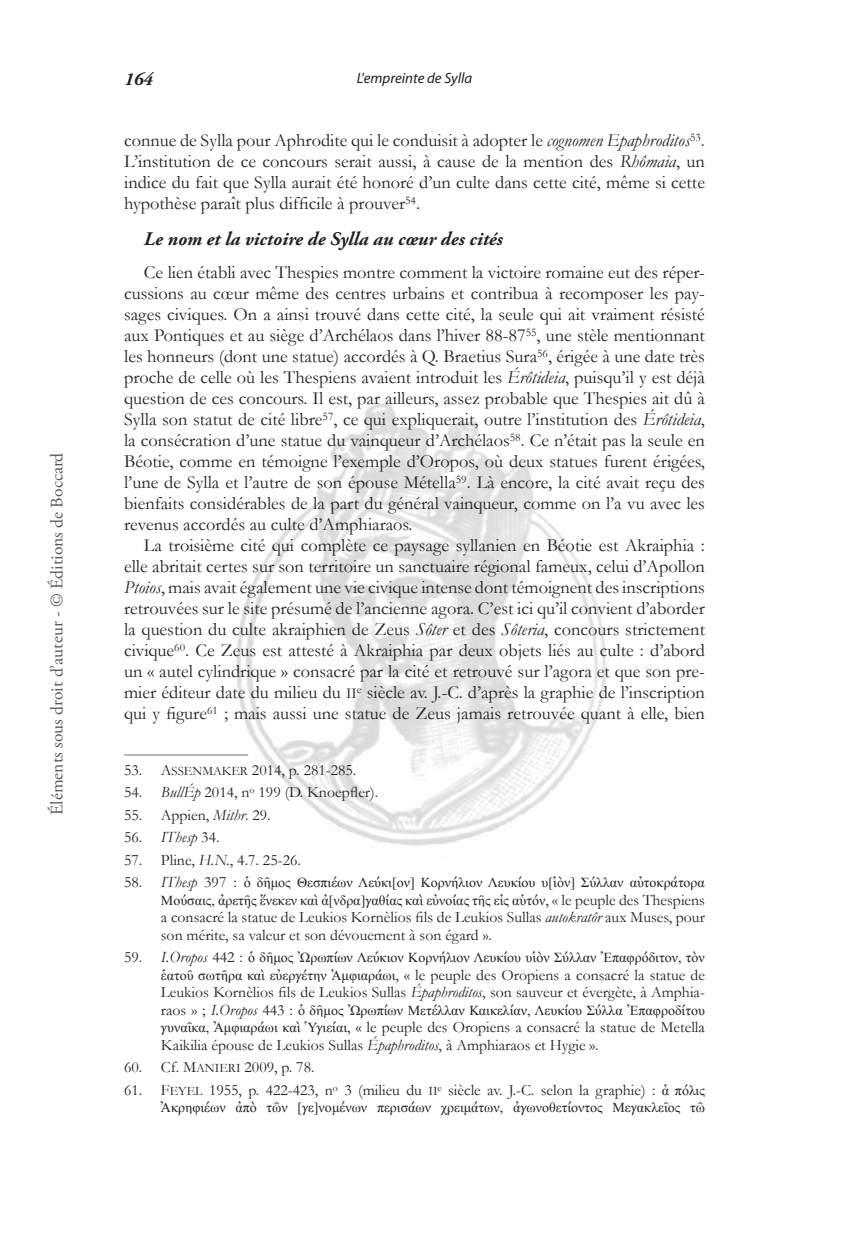
<style>
.page{position:relative;width:844px;height:1241px;background:#fff}
.page>*{position:absolute;margin:0;border:0;box-sizing:border-box;transform-origin:0 0}
.t1{font:italic 700 19.25px "Adobe Garamond Pro";color:#231f20}
.t2{font:18.38px/21px "Garamond";color:#231f20;text-align:justify}
.t3{font:italic 700 18.38px "Adobe Garamond Pro";color:#231f20}
.t4{font:17.5px "Adobe Garamond Pro";color:#57585a}
.t5{font:15.75px/17.5px "Garamond";color:#231f20}
.t6{font:italic 14.88px "Myriad Pro";color:#231f20}
.t7{font:14px/17.5px "IFAO Grec Unicode";color:#231f20;text-align:right}
.s1{font-style:italic}
.s2{font-family:"Garamond SC820";font-size:15.05px}
.s3{font-family:"Garamond SC820"}
.s4{font-family:"Garamond SC820";font-size:12.95px}
.s5{font-family:"Garamond";font-size:15.75px}
.s6{font-family:"Garamond";font-style:italic;font-size:15.75px}
.s7{font-family:"IFAO Grec Unicode";font-size:14px}
</style>
<div class="page">
<img style="left:219px;top:403px;width:387px;height:443px">
<hr style="left:124px;top:754px;width:124px;height:1px;background:#6c6d70">
<p class="t4" style="left:46px;top:814px;width:363px;rotate:-90deg">Éléments sous droit d’auteur - © Éditions de Boccard</p>
<p class="t3" style="left:124px;top:69px;width:30px">164</p>
<p class="t6" style="left:356px;top:69px;width:117px">L'empreinte de Sylla</p>
<p class="t2" style="left:124px;top:129px;width:582px">connue de Sylla pour Aphrodite qui le conduisit à adopter le <span class="s1">cognomen Epaphroditos</span><sup>53</sup>.<br>L’institution de ce concours serait aussi, à cause de la mention des <span class="s1">Rhômaia</span>, un indice du fait que Sylla aurait été honoré d’un culte dans cette cité, même si cette hypothèse paraît plus difficile à prouver<sup>54</sup>.</p>
<p class="t1" style="left:144px;top:227px;width:360px">Le nom et la victoire de Sylla au cœur des cités</p>
<p class="t2" style="left:124px;top:261px;width:582px;text-indent:20px">Ce lien établi avec Thespies montre comment la victoire romaine eut des réper&shy;cussions au cœur même des centres urbains et contribua à recomposer les pay&shy;sages civiques. On a ainsi trouvé dans cette cité, la seule qui ait vraiment résisté aux Pontiques et au siège d’Archélaos dans l’hiver 88-87<sup>55</sup>, une stèle mentionnant les honneurs (dont une statue) accordés à Q. Braetius Sura<sup>56</sup>, érigée à une date très proche de celle où les Thespiens avaient introduit les <span class="s1">Érôtideia</span>, puisqu’il y est déjà question de ces concours. Il est, par ailleurs, assez probable que Thespies ait dû à Sylla son statut de cité libre<sup>57</sup>, ce qui expliquerait, outre l’institution des <span class="s1">Érôtideia</span>, la consécration d’une statue du vainqueur d’Archélaos<sup>58</sup>. Ce n’était pas la seule en Béotie, comme en témoigne l’exemple d’Oropos, où deux statues furent érigées, l’une de Sylla et l’autre de son épouse Métella<sup>59</sup>. Là encore, la cité avait reçu des bienfaits considérables de la part du général vainqueur, comme on l’a vu avec les revenus accordés au culte d’Amphiaraos.</p>
<p class="t2" style="left:124px;top:534px;width:582px;text-indent:20px">La troisième cité qui complète ce paysage syllanien en Béotie est Akraiphia : elle abritait certes sur son territoire un sanctuaire régional fameux, celui d’Apollon <span class="s1">Ptoios</span>, mais avait également une vie civique intense dont témoignent des inscriptions retrouvées sur le site présumé de l’ancienne agora. C’est ici qu’il convient d’aborder la question du culte akraiphien de Zeus <span class="s1">Sôter</span> et des <span class="s1">Sôteria</span>, concours strictement civique<sup>60</sup>. Ce Zeus est attesté à Akraiphia par deux objets liés au culte : d’abord un « autel cylindrique » consacré par la cité et retrouvé sur l’agora et que son pre&shy;mier éditeur date du milieu du <span class="s2">II</span><sup>e</sup> siècle av. J.-C. d’après la graphie de l’inscription qui y figure<sup>61</sup> ; mais aussi une statue de Zeus jamais retrouvée quant à elle, bien</p>
<p class="t5" style="left:124px;top:761px;width:234px">53. <span class="s3">A</span><span class="s4">SSENMAKER</span> 2014, p. 281-285.</p>
<p class="t5" style="left:124px;top:783px;width:255px">54. <span class="s1">BullÉp</span> 2014, n<sup>o</sup> 199 (D. Knoepfler).</p>
<p class="t5" style="left:124px;top:806px;width:148px">55. Appien, <span class="s1">Mithr</span>. 29.</p>
<p class="t5" style="left:124px;top:828px;width:97px">56. <span class="s1">IThesp</span> 34.</p>
<p class="t5" style="left:124px;top:850px;width:178px">57. Pline, <span class="s1">H.N.</span>, 4.7. 25-26.</p>
<p class="t7" style="left:124px;top:873px;width:582px"><span class="s5">58.</span> <span class="s6">IThesp</span> <span class="s5">397 :</span> ὁ δῆμος Θεσπιέων Λεύκι[ον] Κορνήλιον Λευκίου υ[ἱὸν] Σύλλαν αὐτοκράτορα<br>Μούσαις, ἀρετῆ̣ς ἕνεκεν καὶ ἀ[νδρα]γαθίας καὶ εὐνοίας τῆς εἰς αὑτόν<span class="s5">, « le peuple des Thespiens</span></p>
<p class="t5" style="left:161px;top:908px;width:545px">a consacré la statue de Leukios Kornèlios fils de Leukios Sullas <span class="s1">autokratôr</span> aux Muses, pour son mérite, sa valeur et son dévouement à son égard ».</p>
<p class="t7" style="left:124px;top:948px;width:582px"><span class="s5">59.</span> <span class="s6">I.Oropos</span> <span class="s5">442 :</span> ὁ δῆμος Ὠρωπίων Λεύκιον Κορνήλιον Λευκίου υἱὸν Σύλλαν Ἐπαφρόδιτον, τὸν</p>
<p class="t5" style="left:161px;top:965px;width:545px"><span class="s7">ἑατοῦ σωτῆρα καὶ εὐεργέτην Ἀμφιαράωι</span>, « le peuple des Oropiens a consacré la statue de<br>Leukios Kornèlios fils de Leukios Sullas <span class="s1">Épaphroditos</span>, son sauveur et évergète, à Amphia-</p>
<p class="t7" style="left:161px;top:1001px;width:545px"><span class="s5">raos » ;</span> <span class="s6">I.Oropos</span> <span class="s5">443 :</span> ὁ δῆμος Ὠρωπίων Μετέλλαν Καικελίαν, Λευκίου Σύλλα Ἐπαφροδίτου</p>
<p class="t5" style="left:161px;top:1018px;width:545px"><span class="s7">γυναῖκα, Ἀμφιαράωι καὶ Ὑγιείαι</span>, « le peuple des Oropiens a consacré la statue de Metella<br>Kaikilia épouse de Leukios Sullas <span class="s1">Épaphroditos</span>, à Amphiaraos et Hygie ».</p>
<p class="t5" style="left:124px;top:1058px;width:192px">60. Cf. <span class="s3">M</span><span class="s4">ANIERI</span> 2009, p. 78.</p>
<p class="t5" style="left:124px;top:1080px;width:582px">61. <span class="s3">F</span><span class="s4">EYEL</span> 1955, p. 422-423, n<sup>o</sup> 3 (milieu du <span class="s4">II</span><sup>e</sup> siècle av. J.-C. selon la graphie) : <span class="s7">ἁ πόλις</span></p>
<p class="t7" style="left:161px;top:1098px;width:545px">Ἀκρηφιέων ἀπὸ τῶν [γε]νομένων περισάων χρειμάτων, ἀγωνοθετίοντος Μεγακλεῖος τῶ</p>
</div>
